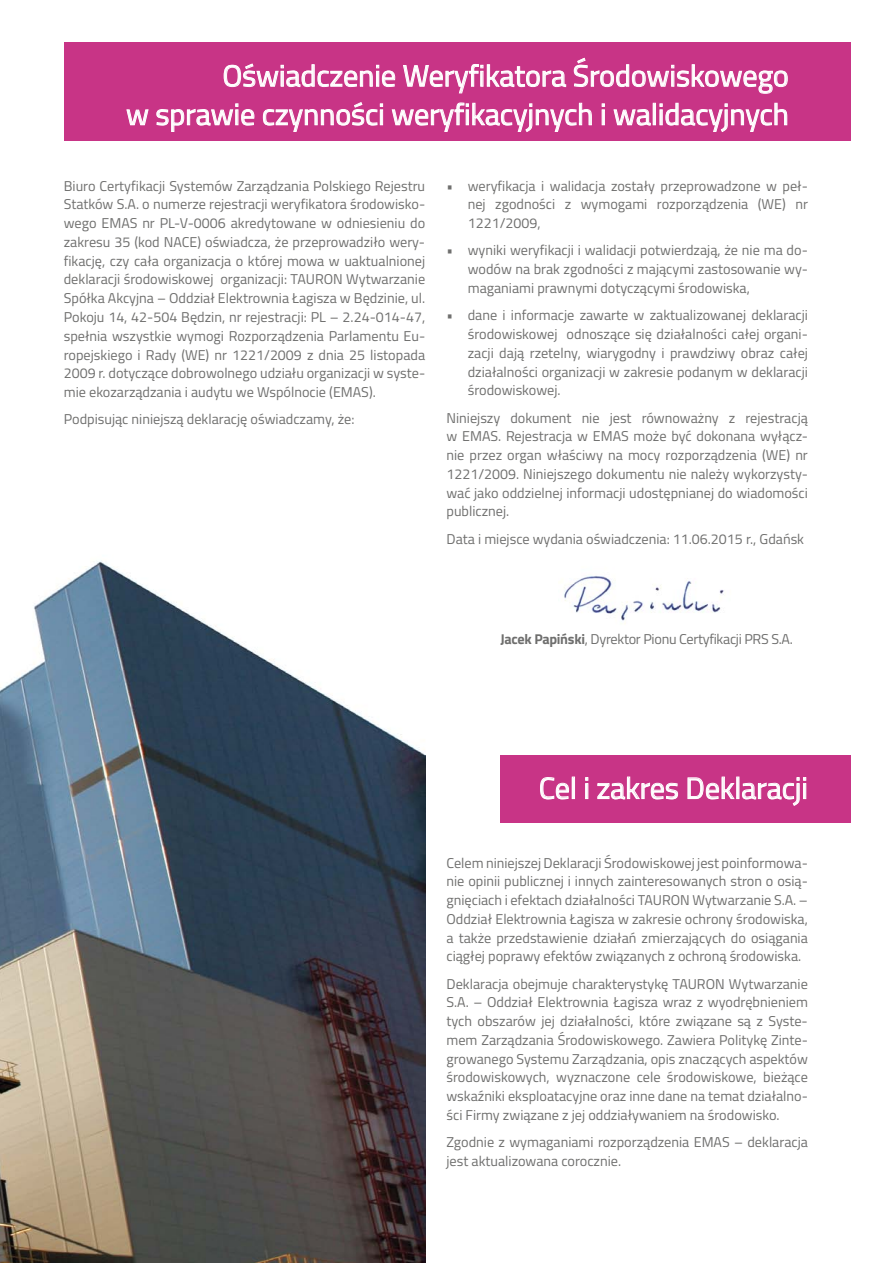
<style>
.page{position:relative;width:893px;height:1263px;background:#fff}
.page>*{position:absolute;margin:0;border:0;box-sizing:border-box;transform-origin:0 0}
.t1{font:30px/38.5px "Titillium";color:#fff;text-align:right}
.t2{font:14.25px/18.8px "Titillium";color:#6f6f6e;text-align:justify}
.t3{font:14.25px "Titillium";letter-spacing:-.02em;color:#6f6f6e}
.s1{font-weight:700}
</style>
<div class="page">
<img style="left:564px;top:576px;width:160px;height:48px">
<div style="left:500px;top:755px;width:350px;height:67px;background:#c83486"></div>
<div style="left:64px;top:43px;width:786px;height:98px;background:#c83486"></div>
<img style="left:0;top:560px;width:425px;height:703px">
<svg style="left:223px;top:63px;width:172px;height:24px"></svg>
<svg style="left:403px;top:64px;width:163px;height:30px"></svg>
<svg style="left:574px;top:58px;width:214px;height:36px"></svg>
<svg style="left:126px;top:109px;width:23px;height:17px"></svg>
<svg style="left:156px;top:104px;width:99px;height:28px"></svg>
<svg style="left:263px;top:102px;width:120px;height:30px"></svg>
<svg style="left:392px;top:102px;width:200px;height:30px"></svg>
<svg style="left:602px;top:104px;width:2px;height:21px"></svg>
<svg style="left:613px;top:109px;width:38px;height:17px"></svg>
<div style="left:653px;top:103px;width:2px;height:22px;border:1px solid #fff"></div>
<svg style="left:660px;top:102px;width:127px;height:30px"></svg>
<svg style="left:540px;top:777px;width:29px;height:23px"></svg>
<div style="left:572px;top:777px;width:2px;height:21px;border:1px solid #fff"></div>
<svg style="left:586px;top:777px;width:2px;height:21px"></svg>
<svg style="left:597px;top:776px;width:81px;height:24px"></svg>
<svg style="left:687px;top:776px;width:47px;height:24px"></svg>
<svg style="left:742px;top:777px;width:64px;height:29px"></svg>
<h1 class="t1" style="left:126px;top:55px;width:664px">Oświadczenie Weryfikatora Środowiskowego<br>w sprawie czynności weryfikacyjnych i walidacyjnych</h1>
<p class="t2" style="left:64px;top:176px;width:363px">Biuro Certyfikacji Systemów Zarządzania Polskiego Rejestru Statków S.A. o numerze rejestracji weryfikatora środowisko&shy;wego EMAS nr PL-V-0006 akredytowane w odniesieniu do zakresu 35 (kod NACE) oświadcza, że przeprowadziło wery&shy;fikację, czy cała organizacja o której mowa w uaktualnionej deklaracji środowiskowej organizacji: TAURON Wytwarzanie Spółka Akcyjna – Oddział Elektrownia Łagisza w Będzinie, ul.<br>Pokoju 14, 42-504 Będzin, nr rejestracji: PL – 2.24-014-47, spełnia wszystkie wymogi Rozporządzenia Parlamentu Eu&shy;ropejskiego i Rady (WE) nr 1221/2009 z dnia 25 listopada 2009 r. dotyczące dobrowolnego udziału organizacji w syste&shy;mie ekozarządzania i audytu we Wspólnocie (EMAS).</p>
<p class="t2" style="left:64px;top:409px;width:292px">Podpisując niniejszą deklarację oświadczamy, że:</p>
<p class="t2" style="left:468px;top:176px;width:342px;text-indent:-21px">• weryfikacja i walidacja zostały przeprowadzone w peł&shy;nej zgodności z wymogami rozporządzenia (WE) nr 1221/2009,</p>
<p class="t2" style="left:468px;top:240px;width:342px;text-indent:-21px">• wyniki weryfikacji i walidacji potwierdzają, że nie ma do&shy;wodów na brak zgodności z mającymi zastosowanie wy&shy;maganiami prawnymi dotyczącymi środowiska,</p>
<p class="t2" style="left:468px;top:305px;width:342px;text-indent:-21px">• dane i informacje zawarte w zaktualizowanej deklaracji środowiskowej odnoszące się działalności całej organi&shy;zacji dają rzetelny, wiarygodny i prawdziwy obraz całej działalności organizacji w zakresie podanym w deklaracji środowiskowej.</p>
<p class="t2" style="left:446px;top:407px;width:363px">Niniejszy dokument nie jest równoważny z rejestracją w EMAS. Rejestracja w EMAS może być dokonana wyłącz&shy;nie przez organ właściwy na mocy rozporządzenia (WE) nr 1221/2009. Niniejszego dokumentu nie należy wykorzysty&shy;wać jako oddzielnej informacji udostępnianej do wiadomości publicznej.</p>
<p class="t2" style="left:446px;top:528px;width:359px">Data i miejsce wydania oświadczenia: 11.06.2015 r., Gdańsk</p>
<p class="t3" style="left:500px;top:629px;width:294px"><span class="s1">Jacek Papiński</span>, Dyrektor Pionu Certyfikacji PRS S.A.</p>
<h1 class="t1" style="left:539px;top:767px;width:271px">Cel i zakres Deklaracji</h1>
<p class="t2" style="left:446px;top:852px;width:363px">Celem niniejszej Deklaracji Środowiskowej jest poinformowa&shy;nie opinii publicznej i innych zainteresowanych stron o osią&shy;gnięciach i efektach działalności TAURON Wytwarzanie S.A. – Oddział Elektrownia Łagisza w zakresie ochrony środowiska, a także przedstawienie działań zmierzających do osiągania ciągłej poprawy efektów związanych z ochroną środowiska.</p>
<p class="t2" style="left:446px;top:973px;width:363px">Deklaracja obejmuje charakterystykę TAURON Wytwarzanie S.A. – Oddział Elektrownia Łagisza wraz z wyodrębnieniem tych obszarów jej działalności, które związane są z Syste&shy;mem Zarządzania Środowiskowego. Zawiera Politykę Zinte&shy;growanego Systemu Zarządzania, opis znaczących aspektów środowiskowych, wyznaczone cele środowiskowe, bieżące wskaźniki eksploatacyjne oraz inne dane na temat działalno&shy;ści Firmy związane z jej oddziaływaniem na środowisko.</p>
<p class="t2" style="left:446px;top:1132px;width:363px">Zgodnie z wymaganiami rozporządzenia EMAS – deklaracja jest aktualizowana corocznie.</p>
</div>
